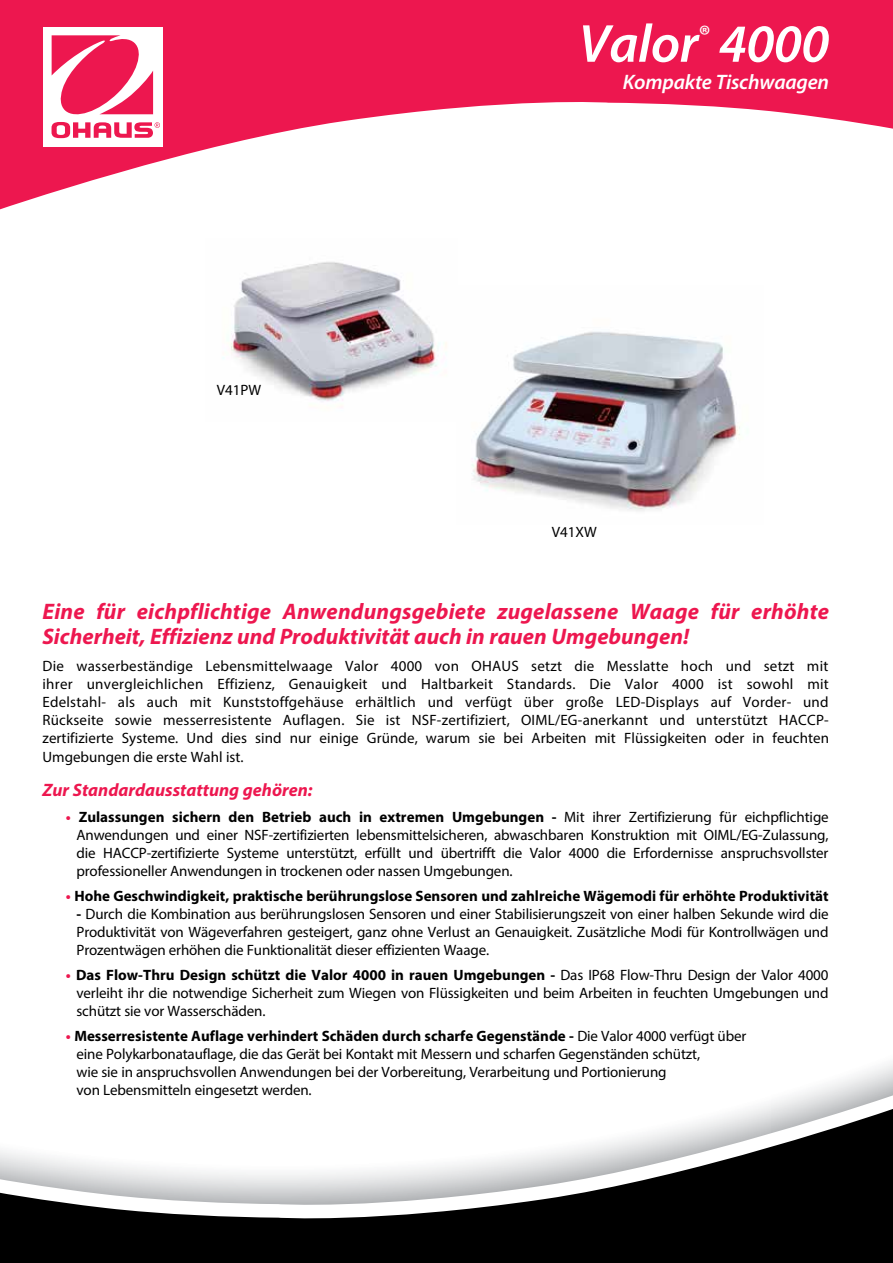
<style>
.page{position:relative;width:893px;height:1263px;background:#fff}
.page>*{position:absolute;margin:0;border:0;box-sizing:border-box;transform-origin:0 0}
.t1{font:italic 600 54px "Myriad Pro";letter-spacing:-.01em;color:#fff}
.t2{font:italic 700 22.5px/25.5px "Myriad Pro";letter-spacing:.01em;color:#ed174f}
.t3{font:italic 600 21px "Myriad Pro";letter-spacing:-.01em;color:#fff}
.t4{font:italic 700 18px "Myriad Pro";color:#ed174f}
.t5{font:15px/18px "Myriad Pro";letter-spacing:-.01em;color:#000;text-align:justify}
.t6{font:700 15px "Myriad Pro";color:#000}
.s1{font-weight:700;color:#ed174f}
.s2{font-weight:700}
.s3{color:#ed174f}
</style>
<div class="page">
<img style="left:223px;top:262px;width:224px;height:139px">
<img style="left:471px;top:331px;width:269px;height:180px">
<svg style="left:0;top:0;width:893px;height:210px;fill:#ed174f"></svg>
<div style="left:43px;top:27px;width:120px;height:119px;background:#fff"></div>
<svg style="left:52px;top:35px;width:108px;height:103px"></svg>
<svg style="left:789px;top:1079px;width:104px;height:14px"></svg>
<svg style="left:0;top:1093px;width:893px;height:170px"></svg>
<p class="t5" style="left:217px;top:380px;width:46px">V41PW</p>
<h1 class="t1" style="left:578px;top:9px;width:252px">Valor<sup>®</sup> 4000</h1>
<h3 class="t3" style="left:623px;top:68px;width:208px">Kompakte Tischwaagen</h3>
<p class="t5" style="left:552px;top:523px;width:47px">V41XW</p>
<h2 class="t2" style="left:43px;top:597px;width:788px">Eine für eichpflichtige Anwendungsgebiete zugelassene Waage für erhöhte<br>Sicherheit, Effizienz und Produktivität auch in rauen Umgebungen!</h2>
<p class="t5" style="left:43px;top:656px;width:788px">Die wasserbeständige Lebensmittelwaage Valor 4000 von OHAUS setzt die Messlatte hoch und setzt mit ihrer unvergleichlichen Effizienz, Genauigkeit und Haltbarkeit Standards. Die Valor 4000 ist sowohl mit Edelstahl- als auch mit Kunststoffgehäuse erhältlich und verfügt über große LED-Displays auf Vorder- und Rückseite sowie messerresistente Auflagen. Sie ist NSF-zertifiziert, OIML/EG-anerkannt und unterstützt HACCP&shy;zertifizierte Systeme. Und dies sind nur einige Gründe, warum sie bei Arbeiten mit Flüssigkeiten oder in feuchten</p>
<p class="t5" style="left:43px;top:748px;width:203px">Umgebungen die erste Wahl ist.</p>
<p class="t4" style="left:43px;top:778px;width:272px">Zur Standardausstattung gehören:</p>
<p class="t5" style="left:77px;top:808px;width:754px;text-indent:-11px"><span class="s1">•</span> <span class="s2">Zulassungen sichern den Betrieb auch in extremen Umgebungen -</span> Mit ihrer Zertifizierung für eichpflichtige Anwendungen und einer NSF-zertifizierten lebensmittelsicheren, abwaschbaren Konstruktion mit OIML/EG-Zulassung, die HACCP-zertifizierte Systeme unterstützt, erfüllt und übertrifft die Valor 4000 die Erfordernisse anspruchsvollster professioneller Anwendungen in trockenen oder nassen Umgebungen.</p>
<p class="t6" style="left:66px;top:886px;width:764px"><span class="s3">•</span> Hohe Geschwindigkeit, praktische berührungslose Sensoren und zahlreiche Wägemodi für erhöhte Produktivität</p>
<p class="t5" style="left:77px;top:905px;width:754px"><span class="s2">-</span> Durch die Kombination aus berührungslosen Sensoren und einer Stabilisierungszeit von einer halben Sekunde wird die Produktivität von Wägeverfahren gesteigert, ganz ohne Verlust an Genauigkeit. Zusätzliche Modi für Kontrollwägen und Prozentwägen erhöhen die Funktionalität dieser effizienten Waage.</p>
<p class="t5" style="left:77px;top:966px;width:753px;text-indent:-11px"><span class="s1">•</span> <span class="s2">Das Flow-Thru Design schützt die Valor 4000 in rauen Umgebungen -</span> Das IP68 Flow-Thru Design der Valor 4000 verleiht ihr die notwendige Sicherheit zum Wiegen von Flüssigkeiten und beim Arbeiten in feuchten Umgebungen und schützt sie vor Wasserschäden.</p>
<p class="t5" style="left:77px;top:1026px;width:671px;text-align:left;text-indent:-11px"><span class="s1">•</span> <span class="s2">Messerresistente Auflage verhindert Schäden durch scharfe Gegenstände -</span> Die Valor 4000 verfügt über eine Polykarbonatauflage, die das Gerät bei Kontakt mit Messern und scharfen Gegenständen schützt,<br>wie sie in anspruchsvollen Anwendungen bei der Vorbereitung, Verarbeitung und Portionierung<br>von Lebensmitteln eingesetzt werden.</p>
</div>
